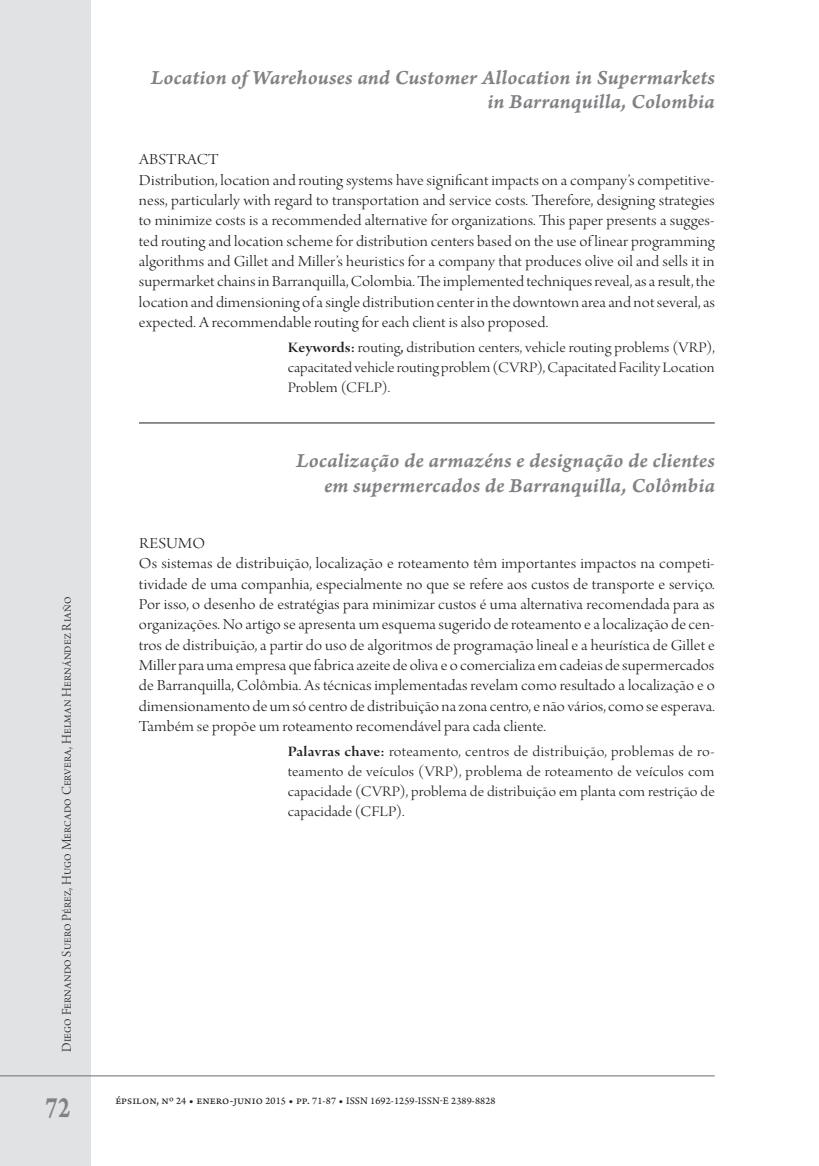
<style>
.page{position:relative;width:819px;height:1166px;background:#fff}
.page>*{position:absolute;margin:0;border:0;box-sizing:border-box;transform-origin:0 0}
._01Body{font:31.5px "Arno Pro Smbd Caption";color:#808285;scale:.75 1}
._06Tit_en_ingles{font:21px/24.5px "Arno Pro Smbd Italic Caption";letter-spacing:.005em;color:#808285;text-align:right}
._12Body_resumen{font:16.1px/20.3px "Arno Pro Light Display";letter-spacing:.005em;color:#231f20;text-align:justify;scale:1.1 1}
._13Pal_Claves{font:15.4px/19.9px "Arno Pro Light Display";letter-spacing:.005em;color:#231f20;text-align:justify;scale:1.1 1}
.t1{font:14px "Arno Pro Light Display";letter-spacing:.015em;color:#231f20}
.t2{font:10.5px "Arno Pro Sm Text";letter-spacing:.01em;color:#231f20}
.s1{font-family:"Arno Pro Smbd Display"}
.s2{font-size:12.25px}
</style>
<div class="page">
<div style="left:0;top:0;width:91px;height:1166px;background:#e1e2e4"></div>
<hr style="left:0;top:1075px;width:714px;height:1px;background:#6c6d70">
<hr style="left:139px;top:423px;width:575px;height:1px;background:#231f20">
<p class="t1" style="left:59px;top:1052px;width:457px;rotate:-90deg">Diego Fernando Suero Pérez, Hugo Mercado Cervera, Helman Hernández Riaño</p>
<p class="_01Body" style="left:46px;top:1088px;width:34px">72</p>
<p class="_06Tit_en_ingles" style="left:151px;top:65px;width:566px">Location of Warehouses and Customer Allocation in Supermarkets in Barranquilla, Colombia</p>
<p class="_12Body_resumen" style="left:139px;top:151px;width:74px">ABSTRACT</p>
<p class="_12Body_resumen" style="left:139px;top:171px;width:525px">Distribution, location and routing systems have significant impacts on a company’s competitive&shy;ness, particularly with regard to transportation and service costs. Therefore, designing strategies to minimize costs is a recommended alternative for organizations. This paper presents a sugges&shy;ted routing and location scheme for distribution centers based on the use of linear programming algorithms and Gillet and Miller’s heuristics for a company that produces olive oil and sells it in supermarket chains in Barranquilla, Colombia. The implemented techniques reveal, as a result, the location and dimensioning of a single distribution center in the downtown area and not several, as expected. A recommendable routing for each client is also proposed.</p>
<p class="_13Pal_Claves" style="left:288px;top:338px;width:389px"><span class="s1">Keywords:</span> routing<span class="s1">,</span> distribution centers, vehicle routing problems (VRP), capacitated vehicle routing problem (CVRP), Capacitated Facility Location Problem (CFLP).</p>
<p class="_06Tit_en_ingles" style="left:296px;top:449px;width:420px">Localização de armazéns e designação de clientes em supermercados de Barranquilla, Colômbia</p>
<p class="_12Body_resumen" style="left:139px;top:534px;width:62px">RESUMO</p>
<p class="_12Body_resumen" style="left:139px;top:554px;width:525px">Os sistemas de distribuição, localização e roteamento têm importantes impactos na competi&shy;tividade de uma companhia, especialmente no que se refere aos custos de transporte e serviço.<br>Por isso, o desenho de estratégias para minimizar custos é uma alternativa recomendada para as organizações. No artigo se apresenta um esquema sugerido de roteamento e a localização de cen&shy;tros de distribuição, a partir do uso de algoritmos de programação lineal e a heurística de Gillet e Miller para uma empresa que fabrica azeite de oliva e o comercializa em cadeias de supermercados de Barranquilla, Colômbia. As técnicas implementadas revelam como resultado a localização e o dimensionamento de um só centro de distribuição na zona centro, e não vários, como se esperava.<br>Também se propõe um roteamento recomendável para cada cliente.</p>
<p class="_13Pal_Claves" style="left:288px;top:742px;width:389px;text-align:left"><span class="s1">Palavras chave:</span> roteamento, centros de distribuição, problemas de ro&shy;teamento de veículos (VRP), problema de roteamento de veículos com capacidade (CVRP), problema de distribuição em planta com restrição de capacidade (CFLP).</p>
<p class="t2" style="left:115px;top:1094px;width:381px"><span class="s2">épsilon, nº</span> 24 <span class="s2">• enero-junio</span> 2015 <span class="s2">• pp.</span> 71-87 <span class="s2">•</span> ISSN 1692-1259-ISSN-E 2389-8828</p>
</div>
